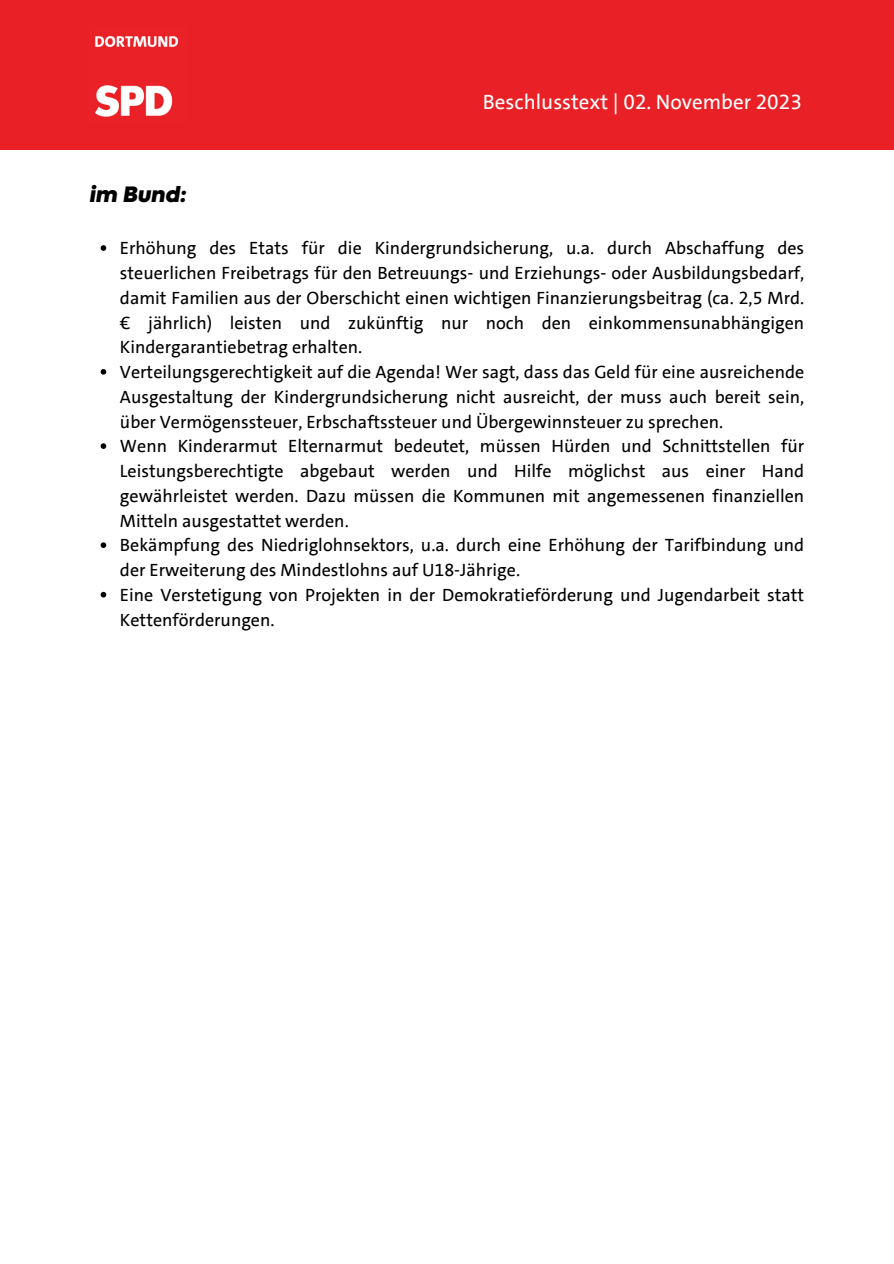
<style>
.page{position:relative;width:894px;height:1264px;background:#fff}
.page>*{position:absolute;margin:0;border:0;box-sizing:border-box;transform-origin:0 0}
.t1{font:21px "SPD The Sans";color:#fffefe}
.t2{font:italic 800 21px "Axiforma";color:#000}
.t3{font:18px/24.8px "SPD The Sans";color:#000;text-align:justify}
</style>
<div class="page">
<svg style="left:101px;top:245px;width:5px;height:6px"></svg>
<svg style="left:101px;top:369px;width:5px;height:5px"></svg>
<svg style="left:101px;top:443px;width:5px;height:6px"></svg>
<svg style="left:101px;top:542px;width:5px;height:6px"></svg>
<svg style="left:101px;top:592px;width:5px;height:5px"></svg>
<div style="left:0;top:0;width:893px;height:149px;background:#ea2027"></div>
<img style="left:95px;top:36px;width:84px;height:81px">
<p class="t2" style="left:89px;top:186px;width:98px">im Bund:</p>
<p class="t1" style="left:483px;top:88px;width:320px">Beschlusstext | 02. November 2023</p>
<p class="t3" style="left:120px;top:236px;width:685px">Erhöhung des Etats für die Kindergrundsicherung, u.a. durch Abschaffung des steuerlichen Freibetrags für den Betreuungs- und Erziehungs- oder Ausbildungsbedarf, damit Familien aus der Oberschicht einen wichtigen Finanzierungsbeitrag (ca. 2,5 Mrd. € jährlich) leisten und zukünftig nur noch den einkommensunabhängigen Kindergarantiebetrag erhalten.</p>
<p class="t3" style="left:120px;top:360px;width:685px">Verteilungsgerechtigkeit auf die Agenda! Wer sagt, dass das Geld für eine ausreichende Ausgestaltung der Kindergrundsicherung nicht ausreicht, der muss auch bereit sein, über Vermögenssteuer, Erbschaftssteuer und Übergewinnsteuer zu sprechen.</p>
<p class="t3" style="left:120px;top:434px;width:685px">Wenn Kinderarmut Elternarmut bedeutet, müssen Hürden und Schnittstellen für Leistungsberechtigte abgebaut werden und Hilfe möglichst aus einer Hand gewährleistet werden. Dazu müssen die Kommunen mit angemessenen finanziellen Mitteln ausgestattet werden.</p>
<p class="t3" style="left:120px;top:533px;width:685px">Bekämpfung des Niedriglohnsektors, u.a. durch eine Erhöhung der Tarifbindung und der Erweiterung des Mindestlohns auf U18-Jährige.</p>
<p class="t3" style="left:120px;top:582px;width:685px">Eine Verstetigung von Projekten in der Demokratieförderung und Jugendarbeit statt<br>Kettenförderungen.</p>
</div>
